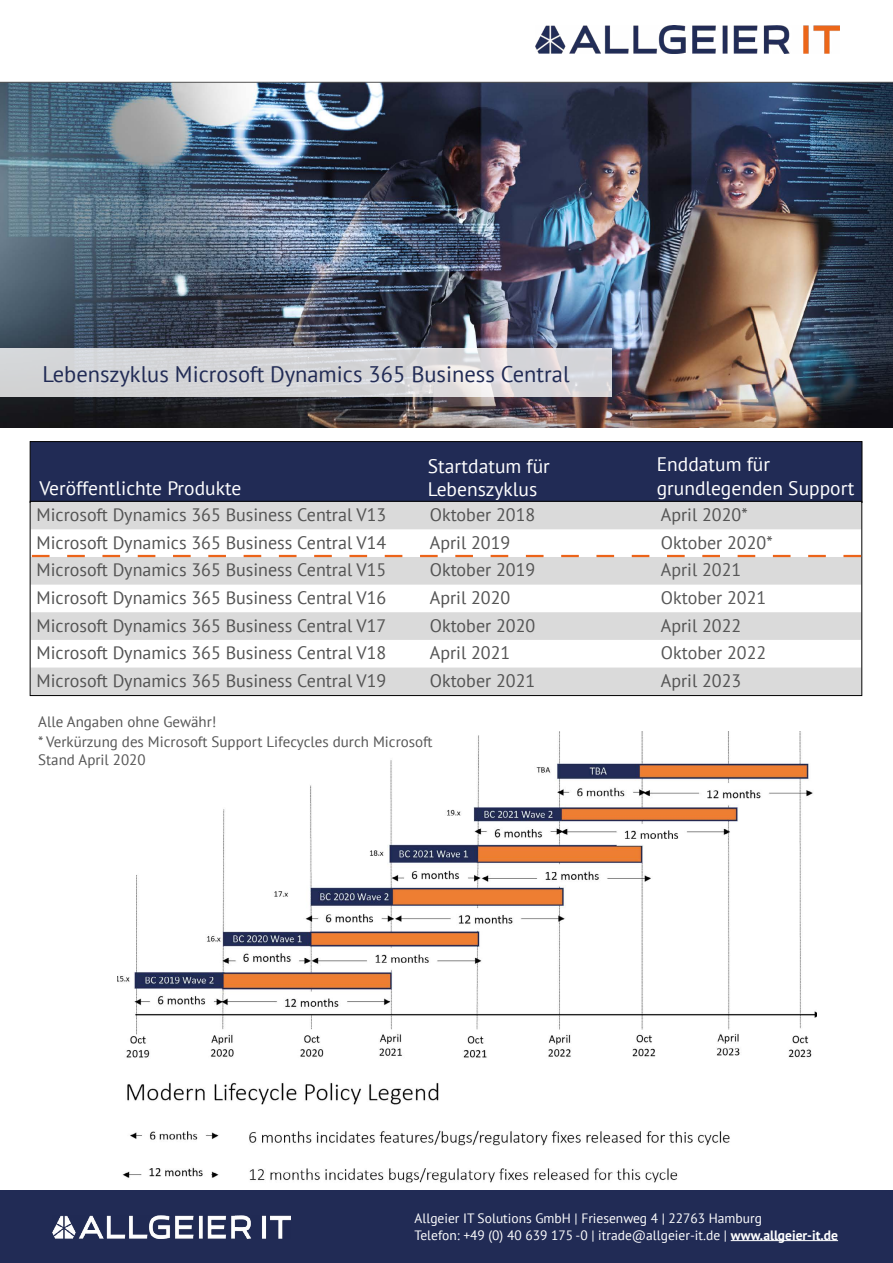
<style>
.page{position:relative;width:893px;height:1263px;background:#fff}
.page>*{position:absolute;margin:0;border:0;box-sizing:border-box;transform-origin:0 0}
.t1{font:22.5px "PT Sans";color:#212b55}
.t2{font:19.5px "PT Sans";color:#fff}
.t3{font:18px "PT Sans";color:#535353}
.t4{font:18px "PT Sans";color:#565656}
.t5{font:15px "PT Sans";color:#565656}
.t6{font:13.5px "PT Sans";color:#fff}
.s1{font-weight:700}
</style>
<div class="page">
<img style="left:118px;top:731px;width:698px;height:452px">
<img style="left:0;top:83px;width:893px;height:344px">
<div style="left:30px;top:441px;width:832px;height:62px;background:#212b55;border:1px solid #000"></div>
<div style="left:0;top:1191px;width:893px;height:72px;background:#212b55"></div>
<img style="left:53px;top:1215px;width:237px;height:23px">
<hr style="left:731px;top:1240px;width:107px;height:1px;background:#fff">
<svg style="left:32px;top:503px;width:828px;height:191px;fill:#dadada"></svg>
<div style="left:30px;top:501px;width:832px;height:195px;border:1px solid #000"></div>
<img style="left:535px;top:25px;width:305px;height:29px">
<svg style="left:0;top:348px;width:612px;height:48px;background:#d7d7d9"></svg>
<hr style="left:0;top:82px;width:893px;height:1px;background:#535353">
<svg style="left:32px;top:555px;width:829px;height:2px"></svg>
<p class="t1" style="left:43px;top:359px;width:529px">Lebenszyklus Microsoft Dynamics 365 Business Central</p>
<p class="t2" style="left:39px;top:475px;width:203px">Veröffentlichte Produkte</p>
<p class="t2" style="left:428px;top:453px;width:124px">Startdatum für</p>
<p class="t2" style="left:428px;top:476px;width:111px">Lebenszyklus</p>
<p class="t2" style="left:657px;top:452px;width:115px">Enddatum für</p>
<p class="t2" style="left:657px;top:475px;width:199px">grundlegenden Support</p>
<p class="t3" style="left:37px;top:503px;width:351px">Microsoft Dynamics 365 Business Central V13</p>
<p class="t3" style="left:430px;top:503px;width:107px">Oktober 2018</p>
<p class="t3" style="left:661px;top:503px;width:88px">April 2020*</p>
<p class="t3" style="left:37px;top:531px;width:351px">Microsoft Dynamics 365 Business Central V14</p>
<p class="t3" style="left:430px;top:531px;width:82px">April 2019</p>
<p class="t4" style="left:661px;top:531px;width:113px">Oktober 2020*</p>
<p class="t3" style="left:37px;top:559px;width:351px">Microsoft Dynamics 365 Business Central V15</p>
<p class="t3" style="left:430px;top:559px;width:107px">Oktober 2019</p>
<p class="t4" style="left:661px;top:559px;width:82px">April 2021</p>
<p class="t3" style="left:37px;top:586px;width:351px">Microsoft Dynamics 365 Business Central V16</p>
<p class="t3" style="left:430px;top:586px;width:82px">April 2020</p>
<p class="t4" style="left:661px;top:586px;width:107px">Oktober 2021</p>
<p class="t3" style="left:37px;top:614px;width:351px">Microsoft Dynamics 365 Business Central V17</p>
<p class="t3" style="left:430px;top:614px;width:107px">Oktober 2020</p>
<p class="t3" style="left:661px;top:614px;width:82px">April 2022</p>
<p class="t3" style="left:37px;top:641px;width:351px">Microsoft Dynamics 365 Business Central V18</p>
<p class="t3" style="left:430px;top:641px;width:82px">April 2021</p>
<p class="t4" style="left:661px;top:641px;width:107px">Oktober 2022</p>
<p class="t3" style="left:37px;top:669px;width:351px">Microsoft Dynamics 365 Business Central V19</p>
<p class="t3" style="left:430px;top:669px;width:107px">Oktober 2021</p>
<p class="t3" style="left:661px;top:669px;width:82px">April 2023</p>
<p class="t5" style="left:38px;top:712px;width:180px">Alle Angaben ohne Gewähr!</p>
<p class="t5" style="left:38px;top:732px;width:396px">* Verkürzung des Microsoft Support Lifecycles durch Microsoft</p>
<p class="t5" style="left:38px;top:750px;width:109px">Stand April 2020</p>
<p class="t6" style="left:415px;top:1210px;width:349px">Allgeier IT Solutions GmbH | Friesenweg 4 | 22763 Hamburg</p>
<p class="t6" style="left:415px;top:1226px;width:425px">Telefon: +49 (0) 40 639 175 -0 | itrade@allgeier-it.de | <span class="s1">www.allgeier-it.de</span></p>
</div>
